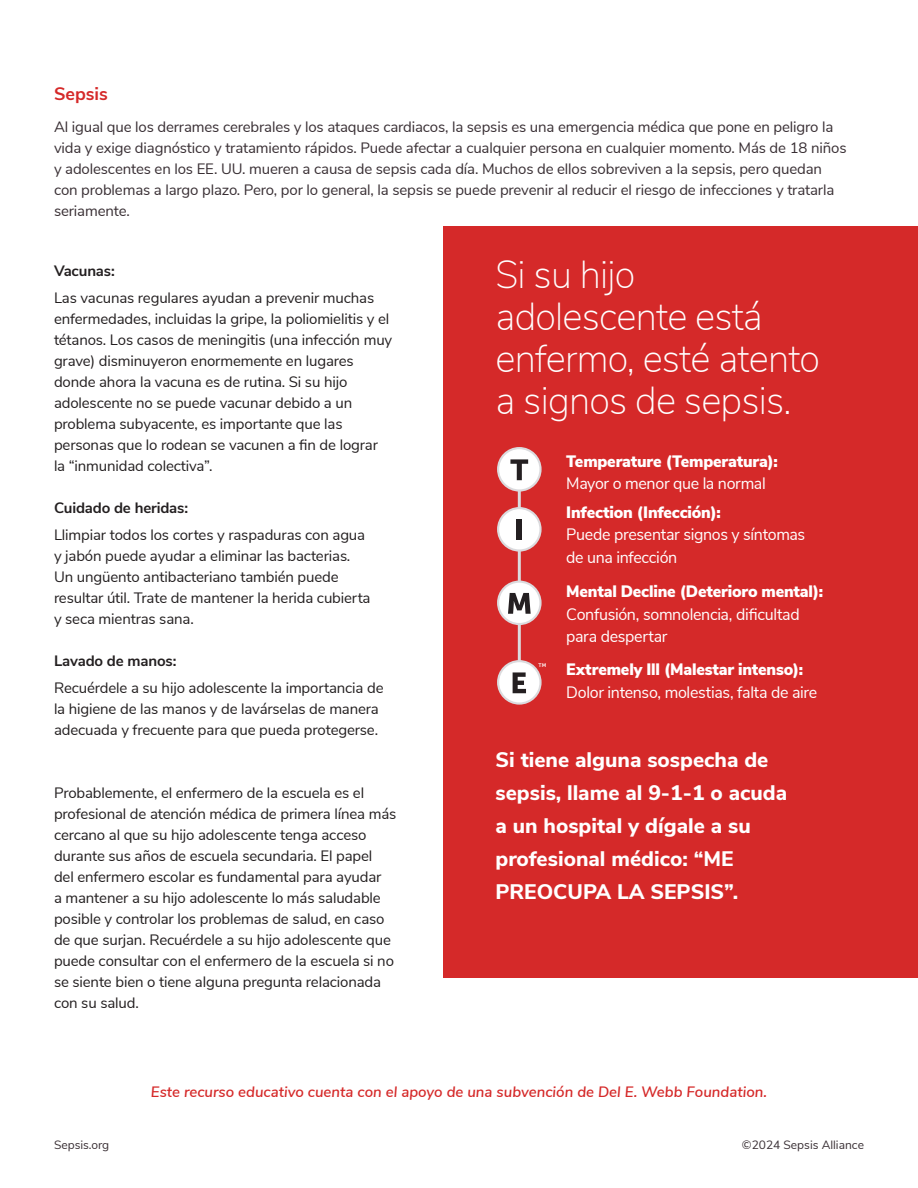
<style>
.page{position:relative;width:918px;height:1188px;background:#fff}
.page>*{position:absolute;margin:0;border:0;box-sizing:border-box;transform-origin:0 0}
.t1{font:200 39px/42px "Nunito Sans";letter-spacing:-.02em;color:#fff}
.t2{font:800 21px/33px "Nunito Sans";color:#fff}
.t3{font:700 18px "Nunito Sans";color:#d52929}
.Body_Text{font:16.5px/22.5px "Nunito Sans";letter-spacing:-.02em;color:#fff}
.Body_Text-2{font:900 16.5px/22.5px "Nunito Sans";letter-spacing:-.01em;color:#fff}
.t4{font:15px/21px "Nunito Sans";letter-spacing:-.01em;color:#231f20}
.t5{font:15px/21px "Nunito Sans";letter-spacing:-.01em;color:#392f34}
.t6{font:italic 600 15px "Nunito Sans";color:#d52929}
.t7{font:700 15px "Nunito Sans";letter-spacing:-.01em;color:#231f20}
.t8{font:12px "Nunito Sans";color:#392f34}
.t9{font:5.25px "Museo Sans 700";color:#fff}
.s1{font-weight:400}
.s2{font-weight:900}
</style>
<div class="page">
<div style="left:444px;top:227px;width:474px;height:751px;background:#d52929"></div>
<hr style="left:518px;top:487px;width:3px;height:184px;background:#dbdbde">
<div style="left:498px;top:448px;width:43px;height:43px;background:#fff;border-radius:50%"></div>
<div style="left:497px;top:447px;width:45px;height:45px;border:2px solid #dbdbde;border-radius:50%"></div>
<svg style="left:510px;top:459px;width:18px;height:21px"></svg>
<div style="left:498px;top:508px;width:43px;height:43px;background:#fff;border-radius:50%"></div>
<div style="left:497px;top:507px;width:45px;height:45px;border:2px solid #dbdbde;border-radius:50%"></div>
<div style="left:517px;top:519px;width:5px;height:21px;background:#241f21"></div>
<div style="left:498px;top:582px;width:43px;height:42px;background:#fff;border-radius:50%"></div>
<div style="left:497px;top:581px;width:45px;height:44px;border:2px solid #dbdbde;border-radius:50%"></div>
<svg style="left:508px;top:593px;width:23px;height:21px"></svg>
<div style="left:498px;top:661px;width:43px;height:43px;background:#fff;border-radius:50%"></div>
<div style="left:497px;top:660px;width:45px;height:45px;border:2px solid #dbdbde;border-radius:50%"></div>
<svg style="left:513px;top:672px;width:13px;height:21px"></svg>
<p class="t3" style="left:54px;top:81px;width:55px">Sepsis</p>
<p class="t5" style="left:54px;top:115px;width:794px">Al igual que los derrames cerebrales y los ataques cardiacos, la sepsis es una emergencia médica que pone en peligro la vida y exige diagnóstico y tratamiento rápidos. Puede afectar a cualquier persona en cualquier momento. Más de 18 niños y adolescentes en los EE. UU. mueren a causa de sepsis cada día. Muchos de ellos sobreviven a la sepsis, pero quedan con problemas a largo plazo. Pero, por lo general, la sepsis se puede prevenir al reducir el riesgo de infecciones y tratarla seriamente.</p>
<p class="t7" style="left:54px;top:259px;width:62px">Vacunas:</p>
<p class="t4" style="left:54px;top:286px;width:340px">Las vacunas regulares ayudan a prevenir muchas enfermedades, incluidas la gripe, la poliomielitis y el tétanos. Los casos de meningitis (una infección muy grave) disminuyeron enormemente en lugares donde ahora la vacuna es de rutina. Si su hijo adolescente no se puede vacunar debido a un problema subyacente, es importante que las personas que lo rodean se vacunen a fin de lograr la “inmunidad colectiva”.</p>
<p class="t7" style="left:54px;top:496px;width:136px">Cuidado de heridas:</p>
<p class="t4" style="left:54px;top:523px;width:318px">Llimpiar todos los cortes y raspaduras con agua y jabón puede ayudar a eliminar las bacterias.<br>Un ungüento antibacteriano también puede resultar útil. Trate de mantener la herida cubierta y seca mientras sana.</p>
<p class="t7" style="left:54px;top:649px;width:124px">Lavado de manos:</p>
<p class="t4" style="left:54px;top:676px;width:331px">Recuérdele a su hijo adolescente la importancia de la higiene de las manos y de lavárselas de manera adecuada y frecuente para que pueda protegerse.</p>
<p class="t4" style="left:54px;top:781px;width:344px">Probablemente, el enfermero de la escuela es el profesional de atención médica de primera línea más cercano al que su hijo adolescente tenga acceso durante sus años de escuela secundaria. El papel<br>del enfermero escolar es fundamental para ayudar<br>a mantener a su hijo adolescente lo más saludable posible y controlar los problemas de salud, en caso de que surjan. Recuérdele a su hijo adolescente que puede consultar con el enfermero de la escuela si no se siente bien o tiene alguna pregunta relacionada con su salud.</p>
<p class="t1" style="left:496px;top:252px;width:326px">Si su hijo adolescente está enfermo, esté atento a signos de sepsis.</p>
<p class="t9" style="left:539px;top:662px;width:9px">TM</p>
<p class="Body_Text-2" style="left:566px;top:449px;width:213px">Temperature (Temperatura):<br><span class="s1">Mayor o menor que la normal</span></p>
<p class="Body_Text-2" style="left:566px;top:500px;width:156px">Infection (Infección):</p>
<p class="Body_Text" style="left:566px;top:522px;width:241px">Puede presentar signos y síntomas de una infección</p>
<p class="Body_Text" style="left:566px;top:579px;width:258px"><span class="s2">Mental Decline (Deterioro mental):<br></span>Confusión, somnolencia, dificultad para despertar</p>
<p class="Body_Text" style="left:566px;top:657px;width:253px"><span class="s2">Extremely Ill (Malestar intenso):<br></span>Dolor intenso, molestias, falta de aire</p>
<p class="t2" style="left:496px;top:742px;width:293px">Si tiene alguna sospecha de sepsis, llame al 9-1-1 o acuda a un hospital y dígale a su profesional médico: “ME<br>PREOCUPA LA SEPSIS”.</p>
<p class="t6" style="left:151px;top:1081px;width:618px">Este recurso educativo cuenta con el apoyo de una subvención de Del E. Webb Foundation.</p>
<p class="t8" style="left:54px;top:1137px;width:57px">Sepsis.org</p>
<p class="t8" style="left:742px;top:1137px;width:124px">©2024 Sepsis Alliance</p>
</div>
